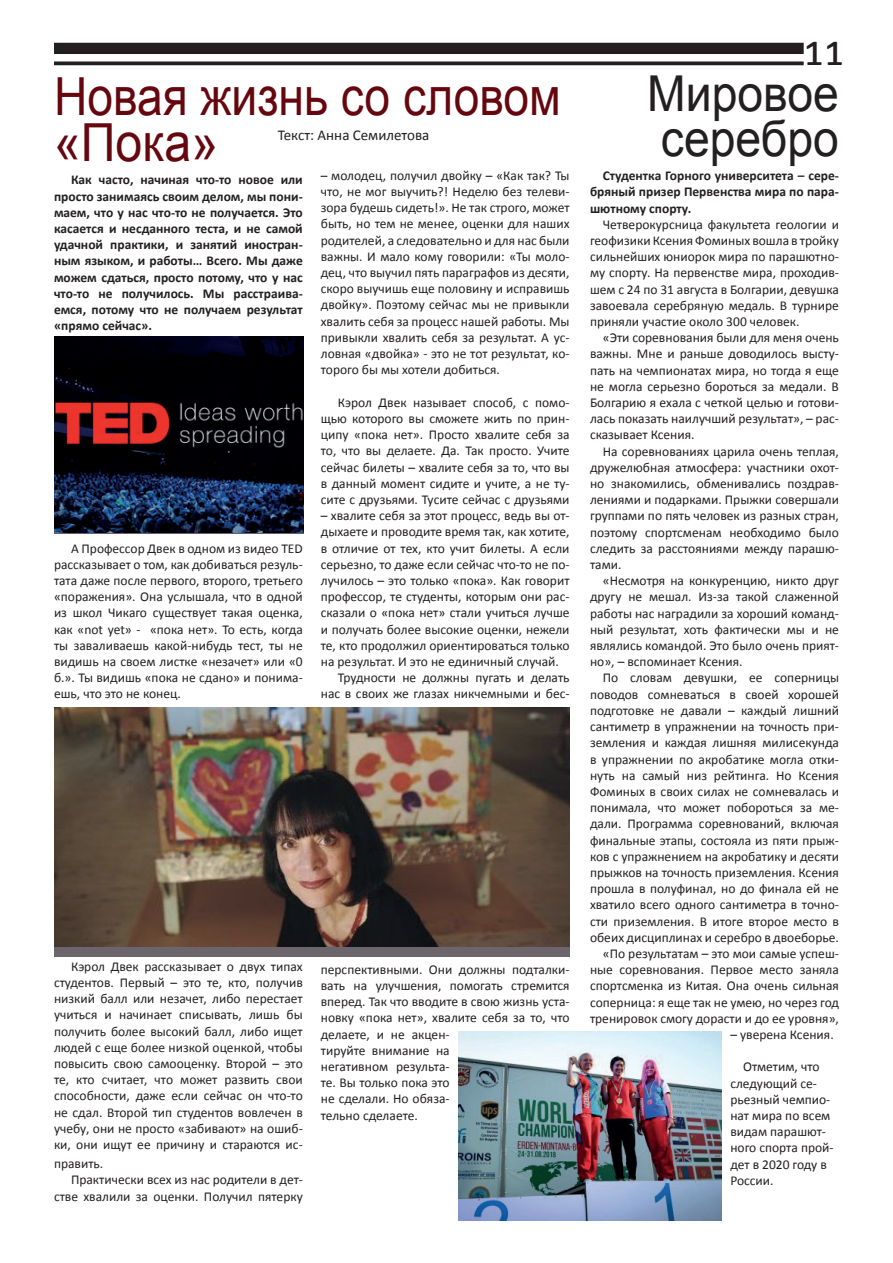
<style>
.page{position:relative;width:893px;height:1263px;background:#fff}
.page>*{position:absolute;margin:0;border:0;box-sizing:border-box;transform-origin:0 0}
.t1{font:52.5px "Arial";color:#66070f;scale:.88 1}
.t2{font:52.5px "Arial";color:#66070f;scale:.92 1}
.t3{font:49.5px/45px "Arial";color:#231f20;scale:.94 1}
.t4{font:45px "Calibri";color:#231f20}
.t5{font:15px "Calibri";color:#231f20}
.t6{font:13.5px/16.2px "Calibri";color:#231f20;text-align:justify}
.t7{font:700 13.5px/16.2px "Calibri";color:#231f20;text-align:justify}
</style>
<div class="page">
<div style="left:54px;top:707px;width:516px;height:249px;background:#6c656b"></div>
<img style="left:54px;top:707px;width:516px;height:239px">
<div style="left:54px;top:43px;width:750px;height:11px;background:#231f20"></div>
<svg style="left:54px;top:61px;width:750px;height:4px;background:#3e3a3b"></svg>
<img style="left:54px;top:337px;width:250px;height:195px">
<img style="left:459px;top:1031px;width:262px;height:189px">
<h1 class="t1" style="left:54px;top:62px;width:577px">Новая жизнь со словом</h1>
<p class="t5" style="left:278px;top:125px;width:153px">Текст: Анна Семилетова</p>
<h1 class="t2" style="left:54px;top:109px;width:180px">«Пока»</h1>
<p class="t7" style="left:54px;top:172px;width:250px;text-indent:17px">Как часто, начиная что-то новое или просто занимаясь своим делом, мы пони&shy;маем, что у нас что-то не получается. Это касается и несданного теста, и не самой удачной практики, и занятий иностран&shy;ным языком, и работы… Всего. Мы даже можем сдаться, просто потому, что у нас что-то не получилось. Мы расстраива&shy;емся, потому что не получаем результат «прямо сейчас».</p>
<p class="t6" style="left:54px;top:540px;width:250px;text-indent:17px">А Профессор Двек в одном из видео TED рассказывает о том, как добиваться резуль&shy;тата даже после первого, второго, третьего «поражения». Она услышала, что в одной из школ Чикаго существует такая оценка, как «not yet» - «пока нет». То есть, когда ты заваливаешь какой-нибудь тест, ты не видишь на своем листке «незачет» или «0 б.». Ты видишь «пока не сдано» и понима&shy;ешь, что это не конец.</p>
<p class="t6" style="left:321px;top:167px;width:250px">– молодец, получил двойку – «Как так? Ты что, не мог выучить?! Неделю без телеви&shy;зора будешь сидеть!». Не так строго, может быть, но тем не менее, оценки для наших родителей, а следовательно и для нас были важны. И мало кому говорили: «Ты моло&shy;дец, что выучил пять параграфов из десяти, скоро выучишь еще половину и исправишь двойку». Поэтому сейчас мы не привыкли хвалить себя за процесс нашей работы. Мы привыкли хвалить себя за результат. А ус&shy;ловная «двойка» - это не тот результат, ко&shy;торого бы мы хотели добиться.</p>
<p class="t6" style="left:321px;top:394px;width:250px;text-indent:17px">Кэрол Двек называет способ, с помо&shy;щью которого вы сможете жить по прин&shy;ципу «пока нет». Просто хвалите себя за то, что вы делаете. Да. Так просто. Учите сейчас билеты – хвалите себя за то, что вы в данный момент сидите и учите, а не ту&shy;сите с друзьями. Тусите сейчас с друзьями</p>
<p class="t6" style="left:321px;top:508px;width:250px">– хвалите себя за этот процесс, ведь вы от-</p>
<p class="t6" style="left:321px;top:524px;width:250px">дыхаете и проводите время так, как хотите,</p>
<p class="t6" style="left:321px;top:540px;width:250px">в отличие от тех, кто учит билеты. А если</p>
<p class="t6" style="left:321px;top:556px;width:250px">серьезно, то даже если сейчас что-то не по-</p>
<p class="t6" style="left:321px;top:572px;width:250px">лучилось – это только «пока». Как говорит</p>
<p class="t6" style="left:321px;top:589px;width:250px">профессор, те студенты, которым они рас-</p>
<p class="t6" style="left:321px;top:605px;width:250px">сказали о «пока нет» стали учиться лучше</p>
<p class="t6" style="left:321px;top:621px;width:250px">и получать более высокие оценки, нежели</p>
<p class="t6" style="left:321px;top:637px;width:250px">те, кто продолжил ориентироваться только</p>
<p class="t6" style="left:321px;top:653px;width:240px">на результат. И это не единичный случай.</p>
<p class="t6" style="left:338px;top:670px;width:233px">Трудности не должны пугать и делать</p>
<p class="t6" style="left:321px;top:686px;width:250px">нас в своих же глазах никчемными и бес-</p>
<p class="t6" style="left:54px;top:958px;width:250px;text-indent:17px">Кэрол Двек рассказывает о двух типах студентов. Первый – это те, кто, получив низкий балл или незачет, либо перестает учиться и начинает списывать, лишь бы получить более высокий балл, либо ищет людей с еще более низкой оценкой, чтобы повысить свою самооценку. Второй – это те, кто считает, что может развить свои способности, даже если сейчас он что-то не сдал. Второй тип студентов вовлечен в учебу, они не просто «забивают» на ошиб&shy;ки, они ищут ее причину и стараются ис-</p>
<p class="t6" style="left:54px;top:1156px;width:51px">править.</p>
<p class="t6" style="left:71px;top:1172px;width:233px">Практически всех из нас родители в дет-</p>
<p class="t6" style="left:54px;top:1188px;width:250px">стве хвалили за оценки. Получил пятерку</p>
<p class="t6" style="left:321px;top:961px;width:250px;text-align:left">перспективными. Они должны подталки&shy;вать на улучшения, помогать стремится вперед. Так что вводите в свою жизнь уста&shy;новку «пока нет», хвалите себя за то, что делаете, и не акцен-<br>тируйте внимание на<br>негативном результа-<br>те. Вы только пока это<br>не сделали. Но обяза-<br>тельно сделаете.</p>
<h3 class="t4" style="left:804px;top:22px;width:42px">11</h3>
<h2 class="t3" style="left:647px;top:71px;width:205px">Мировое серебро</h2>
<p class="t7" style="left:590px;top:168px;width:250px;text-indent:13px">Студентка Горного университета – сере&shy;бряный призер Первенства мира по пара&shy;шютному спорту.</p>
<p class="t6" style="left:590px;top:216px;width:250px;text-indent:13px">Четверокурсница факультета геологии и геофизики Ксения Фоминых вошла в тройку сильнейших юниорок мира по парашютно&shy;му спорту. На первенстве мира, проходив&shy;шем с 24 по 31 августа в Болгарии, девушка завоевала серебряную медаль. В турнире приняли участие около 300 человек.</p>
<p class="t6" style="left:590px;top:330px;width:250px;text-indent:13px">«Эти соревнования были для меня очень важны. Мне и раньше доводилось высту&shy;пать на чемпионатах мира, но тогда я еще не могла серьезно бороться за медали. В Болгарию я ехала с четкой целью и готови&shy;лась показать наилучший результат», – рас&shy;сказывает Ксения.</p>
<p class="t6" style="left:590px;top:443px;width:250px;text-indent:13px">На соревнованиях царила очень теплая, дружелюбная атмосфера: участники охот&shy;но знакомились, обменивались поздрав&shy;лениями и подарками. Прыжки совершали группами по пять человек из разных стран, поэтому спортсменам необходимо было следить за расстояниями между парашю&shy;тами.</p>
<p class="t6" style="left:590px;top:573px;width:250px;text-indent:13px">«Несмотря на конкуренцию, никто друг другу не мешал. Из-за такой слаженной работы нас наградили за хороший команд&shy;ный результат, хоть фактически мы и не являлись командой. Это было очень прият&shy;но», – вспоминает Ксения.</p>
<p class="t6" style="left:590px;top:670px;width:250px;text-align:right">По словам девушки, ее соперницы поводов сомневаться в своей хорошей подготовке не давали – каждый лишний сантиметр в упражнении на точность при&shy;земления и каждая лишняя милисекунда в упражнении по акробатике могла отки&shy;нуть на самый низ рейтинга. Но Ксения Фоминых в своих силах не сомневалась и понимала, что может побороться за ме&shy;дали. Программа соревнований, включая финальные этапы, состояла из пяти прыж&shy;ков с упражнением на акробатику и десяти прыжков на точность приземления. Ксения прошла в полуфинал, но до финала ей не хватило всего одного сантиметра в точно&shy;сти приземления. В итоге второе место в обеих дисциплинах и серебро в двоеборье. «По результатам – это мои самые успеш&shy;ные соревнования. Первое место заняла спортсменка из Китая. Она очень сильная соперница: я еще так не умею, но через год тренировок смогу дорасти и до ее уровня»,</p>
<p class="t6" style="left:730px;top:1026px;width:105px">– уверена Ксения.</p>
<p class="t6" style="left:730px;top:1059px;width:105px;text-align:left;text-indent:13px">Отметим, что следующий се&shy;рьезный чемпио&shy;нат мира по всем видам парашют&shy;ного спорта прой&shy;дет в 2020 году в<br>России.</p>
</div>
